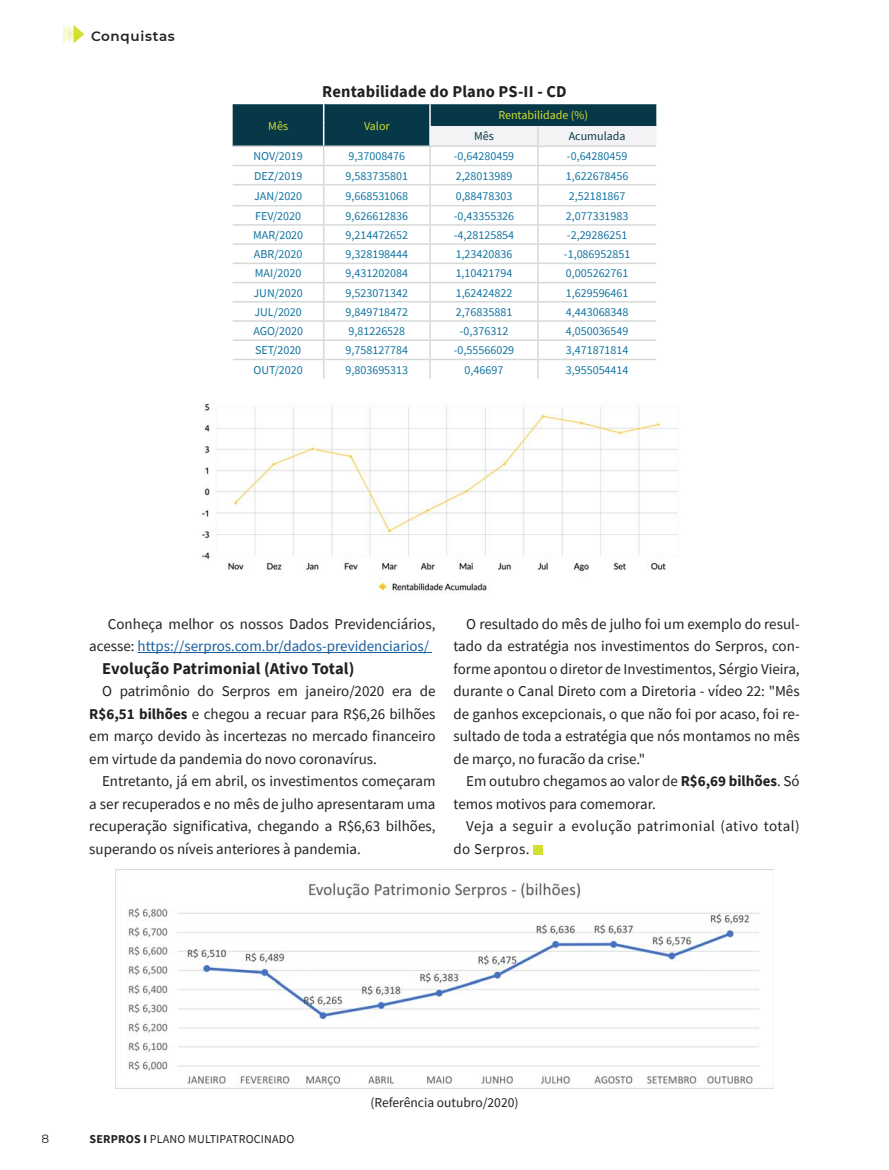
<style>
.page{position:relative;width:889px;height:1170px;background:#fff}
.page>*{position:absolute;margin:0;border:0;box-sizing:border-box;transform-origin:0 0}
.t1{font:700 16.5px "Source Sans Pro";letter-spacing:.01em;color:#231f20}
.t2{font:15px/22.5px "Source Sans Pro";color:#231f20;text-align:justify}
.t3{font:15px/22.5px "Source Sans Pro";letter-spacing:.03em;color:#231f20}
.t4{font:13.5px "Source Sans Pro";color:#231f20}
.t5{font:600 13.5px "Montserrat";letter-spacing:.05em;color:#231f20}
.Título_matéria{font:12px "Source Sans Pro";color:#1274a1}
.t6{font:12px "Source Sans Pro";letter-spacing:.015em;color:#231f20}
.Título_matéria-2{font:12px "Source Sans Pro";color:#d5df30}
.Título_matéria-3{font:12px "Source Sans Pro";color:#063847}
.t7{font:12px "Montserrat";color:#231f20}
.s1{color:#175d9e}
.s2{font-weight:700}
</style>
<div class="page">
<svg style="left:63px;top:25px;width:21px;height:18px"></svg>
<img style="left:116px;top:869px;width:657px;height:219px">
<hr style="left:138px;top:652px;width:294px;height:1px;background:#175d9e">
<div style="left:534px;top:844px;width:9px;height:9px;background:#d5df30"></div>
<svg style="left:233px;top:104px;width:423px;height:274px"></svg>
<hr style="left:233px;top:165px;width:91px;height:1px;background:#d6d9d8">
<hr style="left:324px;top:165px;width:106px;height:1px;background:#d6d9d8">
<hr style="left:430px;top:165px;width:108px;height:1px;background:#d6d9d8">
<hr style="left:538px;top:165px;width:118px;height:1px;background:#d6d9d8">
<hr style="left:233px;top:184px;width:91px;height:1px;background:#d6d9d8">
<hr style="left:324px;top:184px;width:106px;height:1px;background:#d6d9d8">
<hr style="left:430px;top:184px;width:108px;height:1px;background:#d6d9d8">
<hr style="left:538px;top:184px;width:118px;height:1px;background:#d6d9d8">
<hr style="left:233px;top:205px;width:91px;height:1px;background:#d6d9d8">
<hr style="left:324px;top:205px;width:106px;height:1px;background:#d6d9d8">
<hr style="left:430px;top:205px;width:108px;height:1px;background:#d6d9d8">
<hr style="left:538px;top:205px;width:118px;height:1px;background:#d6d9d8">
<hr style="left:233px;top:224px;width:91px;height:2px;background:#d6d9d8">
<hr style="left:324px;top:224px;width:106px;height:2px;background:#d6d9d8">
<hr style="left:430px;top:224px;width:108px;height:2px;background:#d6d9d8">
<hr style="left:538px;top:224px;width:118px;height:2px;background:#d6d9d8">
<hr style="left:233px;top:243px;width:91px;height:2px;background:#d6d9d8">
<hr style="left:324px;top:243px;width:106px;height:2px;background:#d6d9d8">
<hr style="left:430px;top:243px;width:108px;height:2px;background:#d6d9d8">
<hr style="left:538px;top:243px;width:118px;height:2px;background:#d6d9d8">
<hr style="left:233px;top:262px;width:91px;height:2px;background:#d6d9d8">
<hr style="left:324px;top:262px;width:106px;height:2px;background:#d6d9d8">
<hr style="left:430px;top:262px;width:108px;height:2px;background:#d6d9d8">
<hr style="left:538px;top:262px;width:118px;height:2px;background:#d6d9d8">
<hr style="left:233px;top:282px;width:91px;height:1px;background:#d6d9d8">
<hr style="left:324px;top:282px;width:106px;height:1px;background:#d6d9d8">
<hr style="left:430px;top:282px;width:108px;height:1px;background:#d6d9d8">
<hr style="left:538px;top:282px;width:118px;height:1px;background:#d6d9d8">
<hr style="left:233px;top:301px;width:91px;height:1px;background:#d6d9d8">
<hr style="left:324px;top:301px;width:106px;height:1px;background:#d6d9d8">
<hr style="left:430px;top:301px;width:108px;height:1px;background:#d6d9d8">
<hr style="left:538px;top:301px;width:118px;height:1px;background:#d6d9d8">
<hr style="left:233px;top:320px;width:91px;height:2px;background:#d6d9d8">
<hr style="left:324px;top:320px;width:106px;height:2px;background:#d6d9d8">
<hr style="left:430px;top:320px;width:108px;height:2px;background:#d6d9d8">
<hr style="left:538px;top:320px;width:118px;height:2px;background:#d6d9d8">
<hr style="left:233px;top:339px;width:91px;height:2px;background:#d6d9d8">
<hr style="left:324px;top:339px;width:106px;height:2px;background:#d6d9d8">
<hr style="left:430px;top:339px;width:108px;height:2px;background:#d6d9d8">
<hr style="left:538px;top:339px;width:118px;height:2px;background:#d6d9d8">
<hr style="left:233px;top:358px;width:91px;height:2px;background:#d6d9d8">
<hr style="left:324px;top:358px;width:106px;height:2px;background:#d6d9d8">
<hr style="left:430px;top:358px;width:108px;height:2px;background:#d6d9d8">
<hr style="left:538px;top:358px;width:118px;height:2px;background:#d6d9d8">
<img style="left:202px;top:403px;width:476px;height:192px">
<p class="t5" style="left:91px;top:26px;width:85px">Conquistas</p>
<p class="t1" style="left:322px;top:80px;width:246px">Rentabilidade do Plano PS-II - CD</p>
<p class="Título_matéria-2" style="left:268px;top:118px;width:21px">Mês</p>
<p class="Título_matéria-2" style="left:364px;top:118px;width:27px">Valor</p>
<p class="Título_matéria-2" style="left:498px;top:108px;width:91px">Rentabilidade (%)</p>
<p class="Título_matéria-3" style="left:474px;top:129px;width:21px">Mês</p>
<p class="Título_matéria-3" style="left:569px;top:129px;width:58px">Acumulada</p>
<p class="Título_matéria" style="left:253px;top:149px;width:51px">NOV/2019</p>
<p class="Título_matéria" style="left:348px;top:149px;width:58px">9,37008476</p>
<p class="Título_matéria" style="left:454px;top:149px;width:62px">-0,64280459</p>
<p class="Título_matéria" style="left:567px;top:149px;width:62px">-0,64280459</p>
<p class="Título_matéria" style="left:254px;top:168px;width:50px">DEZ/2019</p>
<p class="Título_matéria" style="left:345px;top:168px;width:64px">9,583735801</p>
<p class="Título_matéria" style="left:456px;top:168px;width:58px">2,28013989</p>
<p class="Título_matéria" style="left:566px;top:168px;width:64px">1,622678456</p>
<p class="Título_matéria" style="left:254px;top:188px;width:50px">JAN/2020</p>
<p class="Título_matéria" style="left:345px;top:188px;width:64px">9,668531068</p>
<p class="Título_matéria" style="left:456px;top:188px;width:58px">0,88478303</p>
<p class="Título_matéria" style="left:569px;top:188px;width:58px">2,52181867</p>
<p class="Título_matéria" style="left:255px;top:208px;width:47px">FEV/2020</p>
<p class="Título_matéria" style="left:345px;top:208px;width:64px">9,626612836</p>
<p class="Título_matéria" style="left:454px;top:208px;width:62px">-0,43355326</p>
<p class="Título_matéria" style="left:566px;top:208px;width:64px">2,077331983</p>
<p class="Título_matéria" style="left:253px;top:227px;width:52px">MAR/2020</p>
<p class="Título_matéria" style="left:345px;top:227px;width:64px">9,214472652</p>
<p class="Título_matéria" style="left:454px;top:227px;width:62px">-4,28125854</p>
<p class="Título_matéria" style="left:567px;top:227px;width:62px">-2,29286251</p>
<p class="Título_matéria" style="left:254px;top:246px;width:50px">ABR/2020</p>
<p class="Título_matéria" style="left:345px;top:246px;width:64px">9,328198444</p>
<p class="Título_matéria" style="left:456px;top:246px;width:58px">1,23420836</p>
<p class="Título_matéria" style="left:564px;top:246px;width:68px">-1,086952851</p>
<p class="Título_matéria" style="left:255px;top:266px;width:48px">MAI/2020</p>
<p class="Título_matéria" style="left:345px;top:266px;width:64px">9,431202084</p>
<p class="Título_matéria" style="left:456px;top:266px;width:58px">1,10421794</p>
<p class="Título_matéria" style="left:566px;top:266px;width:64px">0,005262761</p>
<p class="Título_matéria" style="left:253px;top:285px;width:51px">JUN/2020</p>
<p class="Título_matéria" style="left:345px;top:285px;width:64px">9,523071342</p>
<p class="Título_matéria" style="left:456px;top:285px;width:58px">1,62424822</p>
<p class="Título_matéria" style="left:566px;top:285px;width:64px">1,629596461</p>
<p class="Título_matéria" style="left:254px;top:304px;width:49px">JUL/2020</p>
<p class="Título_matéria" style="left:345px;top:304px;width:64px">9,849718472</p>
<p class="Título_matéria" style="left:456px;top:304px;width:58px">2,76835881</p>
<p class="Título_matéria" style="left:566px;top:304px;width:64px">4,443068348</p>
<p class="Título_matéria" style="left:253px;top:323px;width:51px">AGO/2020</p>
<p class="Título_matéria" style="left:348px;top:323px;width:58px">9,81226528</p>
<p class="Título_matéria" style="left:460px;top:323px;width:50px">-0,376312</p>
<p class="Título_matéria" style="left:566px;top:323px;width:64px">4,050036549</p>
<p class="Título_matéria" style="left:255px;top:342px;width:48px">SET/2020</p>
<p class="Título_matéria" style="left:345px;top:342px;width:64px">9,758127784</p>
<p class="Título_matéria" style="left:454px;top:342px;width:62px">-0,55566029</p>
<p class="Título_matéria" style="left:566px;top:342px;width:64px">3,471871814</p>
<p class="Título_matéria" style="left:254px;top:362px;width:51px">OUT/2020</p>
<p class="Título_matéria" style="left:345px;top:362px;width:64px">9,803695313</p>
<p class="Título_matéria" style="left:464px;top:362px;width:40px">0,46697</p>
<p class="Título_matéria" style="left:566px;top:362px;width:64px">3,955054414</p>
<p class="t2" style="left:89px;top:612px;width:348px;text-indent:19px">Conheça melhor os nossos Dados Previdenciários, acesse: <span class="s1">https://serpros.com.br/dados-previdenciarios/</span></p>
<p class="t1" style="left:102px;top:657px;width:254px">Evolução Patrimonial (Ativo Total)</p>
<p class="t2" style="left:89px;top:680px;width:348px;text-indent:13px">O patrimônio do Serpros em janeiro/2020 era de <span class="s2">R$6,51 bilhões</span> e chegou a recuar para R$6,26 bilhões em março devido às incertezas no mercado financeiro em virtude da pandemia do novo coronavírus.</p>
<p class="t2" style="left:89px;top:770px;width:348px;text-indent:13px">Entretanto, já em abril, os investimentos começaram a ser recuperados e no mês de julho apresentaram uma recuperação significativa, chegando a R$6,63 bilhões, superando os níveis anteriores à pandemia.</p>
<p class="t2" style="left:453px;top:612px;width:348px;text-indent:13px">O resultado do mês de julho foi um exemplo do resul&shy;tado da estratégia nos investimentos do Serpros, con&shy;forme apontou o diretor de Investimentos, Sérgio Vieira, durante o Canal Direto com a Diretoria - vídeo 22: "Mês de ganhos excepcionais, o que não foi por acaso, foi re&shy;sultado de toda a estratégia que nós montamos no mês de março, no furacão da crise."</p>
<p class="t2" style="left:453px;top:770px;width:348px;text-indent:13px">Em outubro chegamos ao valor de <span class="s2">R$6,69 bilhões</span>. Só temos motivos para comemorar.</p>
<p class="t3" style="left:453px;top:815px;width:348px;text-indent:13px">Veja a seguir a evolução patrimonial (ativo total) do Serpros.</p>
<p class="t7" style="left:41px;top:1130px;width:9px">8</p>
<p class="t6" style="left:90px;top:1131px;width:206px"><span class="s2">SERPROS I</span> PLANO MULTIPATROCINADO</p>
<p class="t4" style="left:370px;top:1093px;width:149px">(Referência outubro/2020)</p>
</div>
